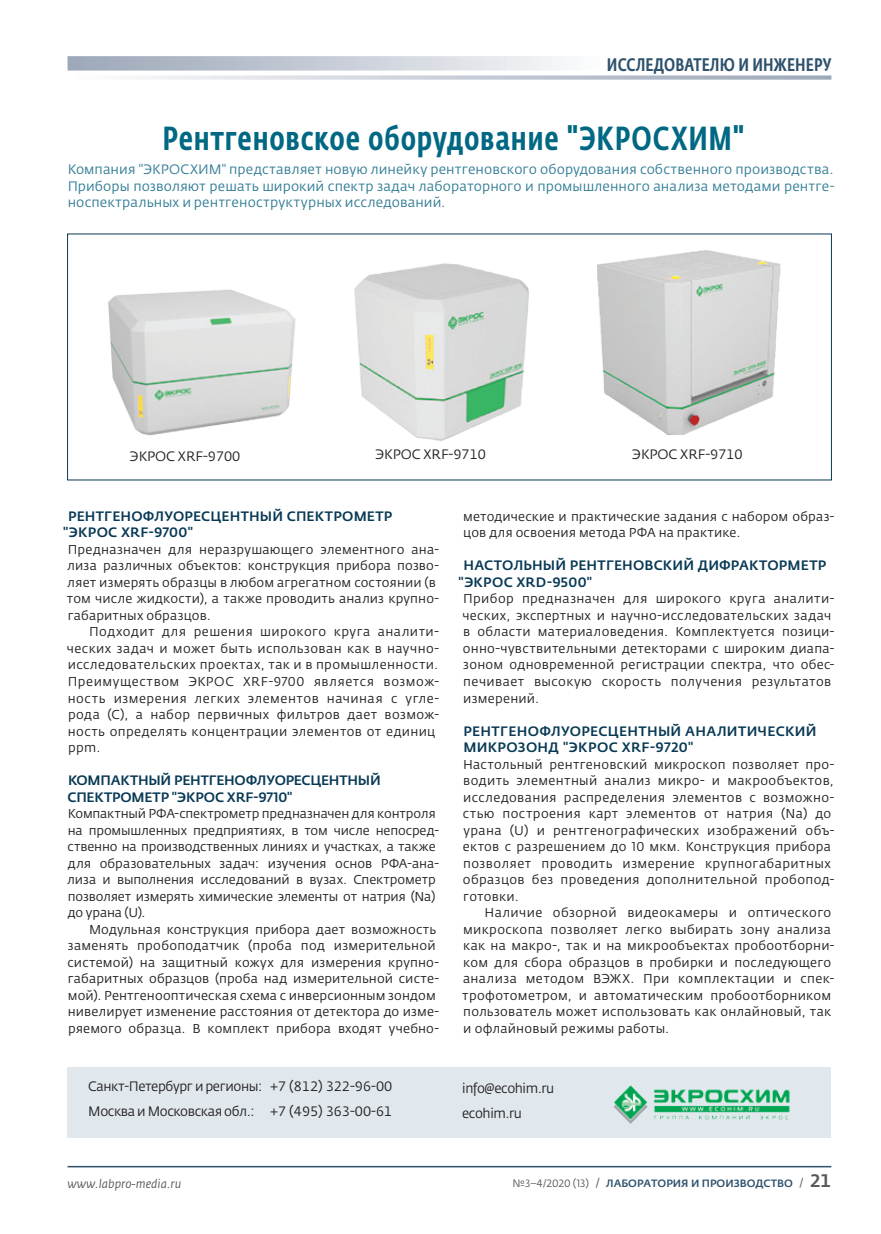
<style>
.page{position:relative;width:881px;height:1234px;background:#fff}
.page>*{position:absolute;margin:0;border:0;box-sizing:border-box;transform-origin:0 0}
.t1{font:500 33px "Fedra Sans Cond Pro";letter-spacing:.025em;color:#006883}
.t2{font:500 18px "Fedra Sans Cond Pro";letter-spacing:.01em;color:#2e516c}
.t3{font:13.5px/16.5px "Fedra Sans Pro";letter-spacing:.01em;color:#317c95;text-align:justify}
.t4{font:500 13.5px "Fedra Sans Pro";letter-spacing:.01em;color:#083954}
.t5{font:13.5px/25px "Fedra Sans Pro";letter-spacing:-.03em;color:#231f20}
.t6{font:500 13.5px/16.5px "Fedra Sans Pro";letter-spacing:-.02em;color:#083954}
.t7{font:13.5px "Fedra Sans Pro";color:#231f20}
.t8{font:500 13.5px "Fedra Sans Pro";letter-spacing:-.01em;color:#083954}
.t9{font:500 13.5px "Fedra Sans Pro";letter-spacing:.03em;color:#083954}
.t10{font:12.75px/16.5px "Fedra Sans Pro";letter-spacing:.02em;color:#231f20}
.t11{font:12.75px/16.5px "Fedra Sans Pro";letter-spacing:-.01em;color:#231f20}
.t12{font:italic 12px "Fedra Sans Pro";color:#57585a}
.t13{font:500 10.5px "Fedra Sans Pro";color:#2e516c}
.s1{font-weight:400;color:#57585a}
.s2{font-weight:400;font-size:12px;color:#57585a}
.s3{font-size:18px;color:#57585a}
</style>
<div class="page">
<hr style="left:67px;top:1165px;width:764px;height:2px;background:#2e516c">
<div style="left:67px;top:1067px;width:764px;height:70px;background:#e0e8ed"></div>
<img style="left:613px;top:1085px;width:177px;height:39px">
<img style="left:108px;top:289px;width:188px;height:147px">
<img style="left:597px;top:250px;width:184px;height:185px">
<img style="left:354px;top:263px;width:175px;height:178px">
<svg style="left:67px;top:56px;width:491px;height:15px;background:#c7cdd7"></svg>
<svg style="left:137px;top:75px;width:694px;height:5px;background:#ced3dc"></svg>
<h2 class="t2" style="left:606px;top:53px;width:225px">Исследователю и инженеру</h2>
<h1 class="t1" style="left:162px;top:119px;width:583px">Рентгеновское оборудование "Экросхим"</h1>
<p class="t3" style="left:68px;top:161px;width:768px">Компания "ЭКРОСХИМ" представляет новую линейку рентгеновского оборудования собственного производства.<br>Приборы позволяют решать широкий спектр задач лабораторного и промышленного анализа методами рентге&shy;носпектральных и рентгеноструктурных исследований.</p>
<p class="t7" style="left:130px;top:448px;width:112px">ЭКРОС XRF-9700</p>
<p class="t7" style="left:375px;top:446px;width:112px">ЭКРОС XRF-9710</p>
<p class="t7" style="left:632px;top:446px;width:112px">ЭКРОС XRF-9710</p>
<p class="t4" style="left:68px;top:507px;width:267px">рентгенофлуоресцентный Сп ектро</p>
<p class="t4" style="left:353px;top:507px;width:32px">метр</p>
<p class="t4" style="left:63px;top:524px;width:131px">"ЭКРОС XRF-9700"</p>
<p class="t10" style="left:67px;top:541px;width:373px">Предназначен для неразрушающего элементного ана&shy;лиза различных объектов: конструкция прибора позво&shy;ляет измерять образцы в любом агрегатном состоянии (в том числе жидкости), а также проводить анализ крупно&shy;габаритных образцов.</p>
<p class="t10" style="left:67px;top:623px;width:373px;text-indent:22px">Подходит для решения широкого круга аналити&shy;ческих задач и может быть использован как в научно&shy;исследовательских проектах, так и в промышленности.<br>Преимуществом ЭКРОС XRF-9700 является возмож&shy;ность измерения легких элементов начиная с угле&shy;рода (C), а набор первичных фильтров дает возмож&shy;ность определять концентрации элементов от единиц ppm.</p>
<p class="t6" style="left:67px;top:772px;width:314px">компактный рентгенофлуоресцентный<br>Сп ектро</p>
<p class="t8" style="left:131px;top:788px;width:162px">метр "ЭКРОС XRF-9710"</p>
<p class="t11" style="left:67px;top:805px;width:373px">Компактный РФА-спектрометр предназначен для контроля на промышленных предприятиях, в том числе непосред&shy;ственно на производственных линиях и участках, а также для образовательных задач: изучения основ РФА-ана&shy;лиза и выполнения исследований в вузах. Спектрометр позволяет измерять химические элементы от натрия (Na) до урана (U).</p>
<p class="t10" style="left:67px;top:920px;width:373px;text-indent:22px">Модульная конструкция прибора дает возможность заменять пробоподатчик (проба под измерительной системой) на защитный кожух для измерения крупно&shy;габаритных образцов (проба над измерительной систе&shy;мой). Рентгенооптическая схема с инверсионным зондом нивелирует изменение расстояния от детектора до изме&shy;ряемого образца. В комплект прибора входят учебно-</p>
<p class="t10" style="left:463px;top:508px;width:372px">методические и практические задания с набором образ&shy;цов для освоения метода РФА на практике.</p>
<p class="t4" style="left:463px;top:557px;width:11px">Настол</p>
<p class="t4" style="left:523px;top:557px;width:121px">ьный рентгеновс</p>
<p class="t4" style="left:662px;top:557px;width:107px">кий дифрактор</p>
<p class="t4" style="left:787px;top:557px;width:32px">метр</p>
<p class="t4" style="left:458px;top:573px;width:135px">"ЭКРОС XRD-9500"</p>
<p class="t10" style="left:462px;top:590px;width:373px">Прибор предназначен для широкого круга аналити&shy;ческих, экспертных и научно-исследовательских задач в области материаловедения. Комплектуется позици&shy;онно-чувствительными детекторами с широким диапа&shy;зоном одновременной регистрации спектра, что обес&shy;печивает высокую скорость получения результатов измерений.</p>
<p class="t4" style="left:463px;top:722px;width:254px">Рентгенофлуоресцентный аналити</p>
<p class="t4" style="left:757px;top:722px;width:60px">чески й</p>
<p class="t4" style="left:463px;top:738px;width:45px">микрозо</p>
<p class="t9" style="left:537px;top:738px;width:157px">нд "ЭКРОС XRF-9720"</p>
<p class="t10" style="left:462px;top:755px;width:373px">Настольный рентгеновский микроскоп позволяет про&shy;водить элементный анализ микро- и макрообъектов, исследования распределения элементов с возможно&shy;стью построения карт элементов от натрия (Na) до урана (U) и рентгенографических изображений объ&shy;ектов с разрешением до 10 мкм. Конструкция прибора позволяет проводить измерение крупногабаритных образцов без проведения дополнительной пробопод&shy;готовки.</p>
<p class="t10" style="left:462px;top:904px;width:373px;text-indent:22px">Наличие обзорной видеокамеры и оптического микроскопа позволяет легко выбирать зону анализа как на макро-, так и на микрообъектах пробоотборни&shy;ком для сбора образцов в пробирки и последующего анализа методом ВЭЖХ. При комплектации и спек&shy;трофотометром, и автоматическим пробоотборником пользователь может использовать как онлайновый, так и офлайновый режимы работы.</p>
<p class="t5" style="left:88px;top:1073px;width:175px">Санкт-Петербург и регионы:<br>Москва и Московская обл.:</p>
<p class="t5" style="left:270px;top:1073px;width:123px">+7 (812) 322-96-00 +7 (495) 363-00-61</p>
<p class="t5" style="left:462px;top:1075px;width:93px">info@ecohim.ru ecohim.ru</p>
<p class="t12" style="left:67px;top:1175px;width:115px">www.labpro-media.ru</p>
<p class="t13" style="left:512px;top:1176px;width:320px"><span class="s1">№3–4/2020 (13)</span> <span class="s2">/</span> ЛАБОРАТОРИЯ И ПРОИЗВОДСТВО <span class="s2">/</span> <span class="s3">21</span></p>
</div>
